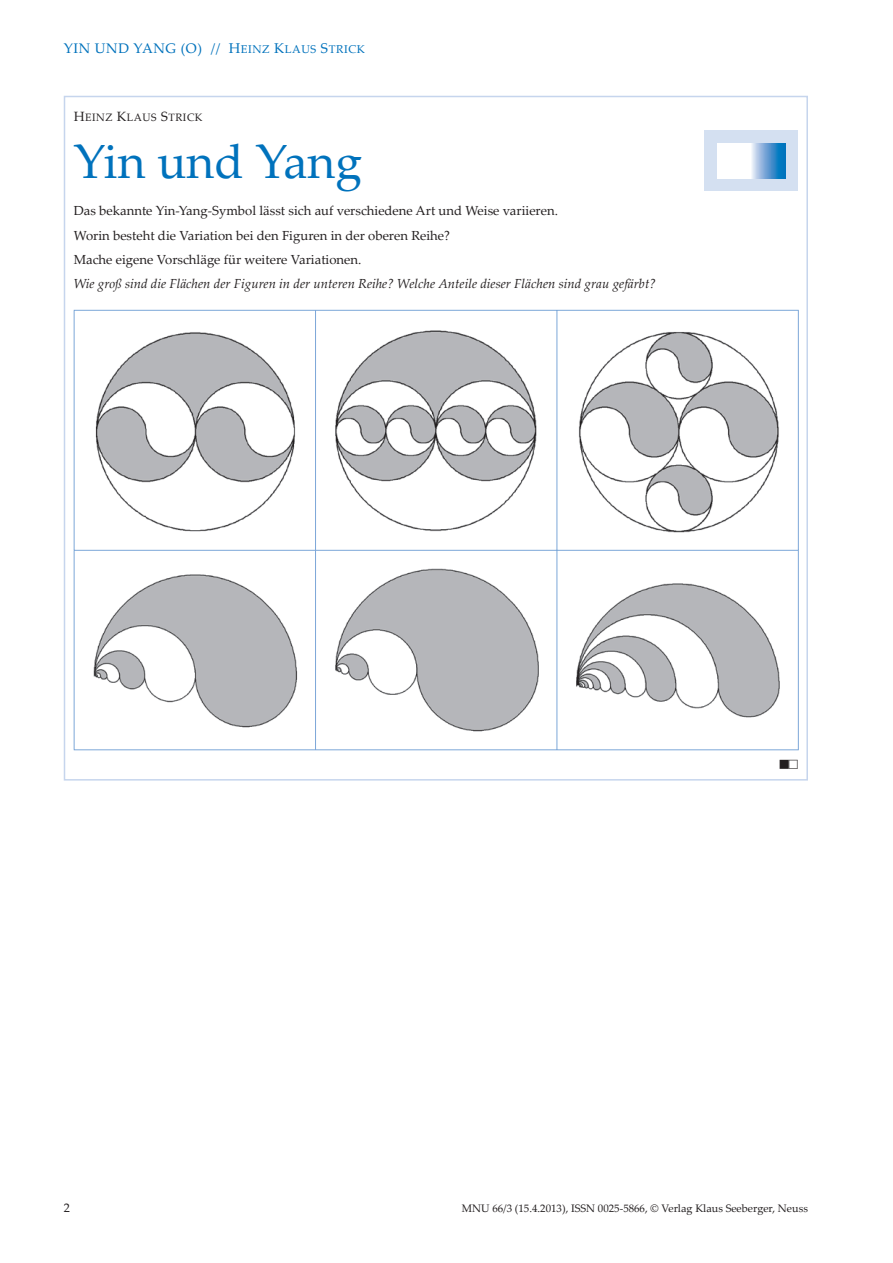
<style>
.page{position:relative;width:893px;height:1263px;background:#fff}
.page>*{position:absolute;margin:0;border:0;box-sizing:border-box;transform-origin:0 0}
.t1{font:48px "Palatino Linotype";color:#0072bc}
.t2{font:13.8px "Palatino Linotype";letter-spacing:.04em;color:#0072bc}
.t3{font:13.2px/24.3px "Palatino Linotype";color:#231f20}
.t4{font:italic 13.2px "Palatino Linotype";color:#231f20}
.t5{font:12.3px "Palatino Linotype";color:#231f20}
.t6{font:10.8px "Palatino Linotype";color:#231f20}
.t7{font:10.5px "Palatino";letter-spacing:.05em;color:#231f20}
.s1{font-family:"Palatino"}
.s2{font-family:"Palatino";font-size:11.1px}
.s3{font-size:13.2px}
</style>
<div class="page">
<hr style="left:74px;top:310px;width:241px;height:1px;background:#7ca7d8">
<hr style="left:74px;top:311px;width:1px;height:239px;background:#7ca7d8">
<hr style="left:315px;top:310px;width:242px;height:1px;background:#7ca7d8">
<hr style="left:315px;top:311px;width:1px;height:239px;background:#7ca7d8">
<hr style="left:557px;top:310px;width:242px;height:1px;background:#7ca7d8">
<hr style="left:556px;top:311px;width:1px;height:239px;background:#7ca7d8">
<hr style="left:798px;top:311px;width:1px;height:239px;background:#7ca7d8">
<hr style="left:74px;top:550px;width:241px;height:1px;background:#7ca7d8">
<hr style="left:74px;top:551px;width:1px;height:198px;background:#7ca7d8">
<hr style="left:315px;top:550px;width:242px;height:1px;background:#7ca7d8">
<hr style="left:315px;top:551px;width:1px;height:198px;background:#7ca7d8">
<hr style="left:557px;top:550px;width:242px;height:1px;background:#7ca7d8">
<hr style="left:556px;top:551px;width:1px;height:198px;background:#7ca7d8">
<hr style="left:798px;top:551px;width:1px;height:198px;background:#7ca7d8">
<hr style="left:74px;top:749px;width:483px;height:1px;background:#7ca7d8">
<hr style="left:557px;top:749px;width:242px;height:1px;background:#7ca7d8">
<img style="left:95px;top:332px;width:201px;height:200px">
<img style="left:335px;top:330px;width:202px;height:202px">
<img style="left:579px;top:332px;width:200px;height:201px">
<img style="left:93px;top:574px;width:205px;height:154px">
<img style="left:335px;top:568px;width:204px;height:164px">
<img style="left:576px;top:583px;width:204px;height:135px">
<div style="left:704px;top:131px;width:94px;height:60px;background:#d4e0f1"></div>
<svg style="left:717px;top:143px;width:68px;height:35px;background:#b2d1e9"></svg>
<p class="t2" style="left:64px;top:43px;width:303px">YIN UND YANG (O) // <span class="s1">H</span><span class="s2">EINZ</span> <span class="s1">K</span><span class="s2">LAUS</span> <span class="s1">S</span><span class="s2">TRICK</span></p>
<p class="t7" style="left:74px;top:112px;width:130px"><span class="s3">H</span>EINZ <span class="s3">K</span>LAUS <span class="s3">S</span>TRICK</p>
<h1 class="t1" style="left:74px;top:143px;width:290px">Yin und Yang</h1>
<p class="t3" style="left:74px;top:200px;width:486px">Das bekannte Yin-Yang-Symbol lässt sich auf verschiedene Art und Weise variieren.<br>Worin besteht die Variation bei den Figuren in der oberen Reihe?<br>Mache eigene Vorschläge für weitere Variationen.</p>
<p class="t4" style="left:74px;top:279px;width:584px">Wie groß sind die Flächen der Figuren in der unteren Reihe? Welche Anteile dieser Flächen sind grau gefärbt?</p>
<p class="t5" style="left:64px;top:1203px;width:8px">2</p>
<p class="t6" style="left:462px;top:1204px;width:348px">MNU 66/3 (15.4.2013), ISSN 0025-5866, © Verlag Klaus Seeberger, Neuss</p>
</div>
